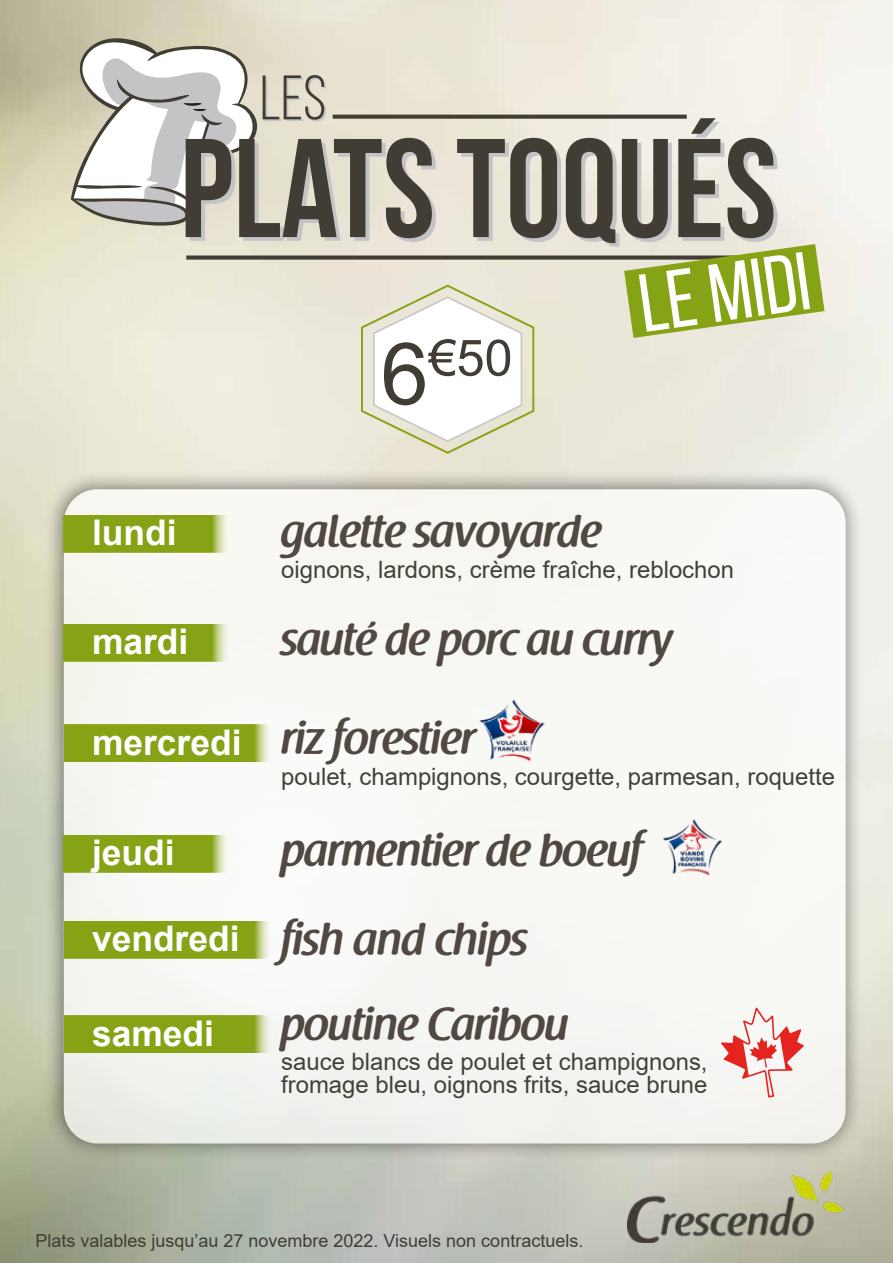
<style>
.page{position:relative;width:893px;height:1263px;background:#fff}
.page>*{position:absolute;margin:0;border:0;box-sizing:border-box;transform-origin:0 0}
.t1{font:50.25px "Arial";color:#413d34}
.t2{font:600 45.6px "Raspoutine";letter-spacing:-.01em;color:#504841;scale:.95 1}
.t3{font:700 35.4px "Arial";color:#fff}
.t4{font:23.85px/23.1px "Arial";color:#434137}
.t5{font:18px "Arial";color:#413d34}
.s1{font-size:86.25px}
.s2{font-family:"Arial";font-weight:700;font-size:35.4px;color:#fff}
</style>
<div class="page">
<img style="left:0;top:0;width:893px;height:1263px">
<img style="left:628px;top:1171px;width:216px;height:71px">
<div style="left:43px;top:469px;width:820px;height:692px;background:#000;opacity:.75"></div>
<div style="left:64px;top:489px;width:782px;height:654px;background:#f8f8f4;border-radius:34px"></div>
<svg style="left:190px;top:122px;width:588px;height:125px;background:#e7e3d8"></svg>
<svg style="left:186px;top:118px;width:587px;height:125px;background:#a6a298"></svg>
<svg style="left:69px;top:34px;width:257px;height:197px"></svg>
<svg style="left:333px;top:115px;width:354px;height:4px"></svg>
<div style="left:186px;top:255px;width:591px;height:5px;background:#413d34"></div>
<svg style="left:624px;top:244px;width:200px;height:94px"></svg>
<div style="left:64px;top:624px;width:166px;height:37px;background:#86a315"></div>
<div style="left:64px;top:921px;width:208px;height:37px;background:#86a315"></div>
<div style="left:64px;top:515px;width:166px;height:37px;background:#86a315"></div>
<svg style="left:360px;top:283px;width:175px;height:172px"></svg>
<div style="left:64px;top:835px;width:166px;height:37px;background:#86a315"></div>
<img style="left:663px;top:819px;width:58px;height:57px">
<div style="left:64px;top:725px;width:208px;height:37px;background:#86a315"></div>
<img style="left:479px;top:699px;width:66px;height:63px">
<div style="left:64px;top:1016px;width:208px;height:37px;background:#86a315"></div>
<svg style="left:721px;top:1007px;width:83px;height:91px"></svg>
<h1 class="t1" style="left:381px;top:323px;width:133px"><span class="s1">6</span>€50</h1>
<h3 class="t3" style="left:92px;top:508px;width:86px">lundi</h3>
<h2 class="t2" style="left:281px;top:506px;width:338px">galette savoyarde</h2>
<p class="t4" style="left:281px;top:557px;width:454px">oignons, lardons, crème fraîche, reblochon</p>
<h3 class="t3" style="left:92px;top:617px;width:98px">mardi</h3>
<h2 class="t2" style="left:281px;top:614px;width:413px">sauté de porc au curry</h2>
<h2 class="t2" style="left:92px;top:713px;width:405px"><span class="s2">mercredi</span> riz forestier</h2>
<p class="t4" style="left:281px;top:764px;width:555px">poulet, champignons, courgette, parmesan, roquette</p>
<h3 class="t3" style="left:92px;top:827px;width:84px">jeudi</h3>
<h2 class="t2" style="left:281px;top:825px;width:381px">parmentier de boeuf</h2>
<h2 class="t2" style="left:92px;top:913px;width:460px"><span class="s2">vendredi</span> fish and chips</h2>
<h3 class="t3" style="left:92px;top:1008px;width:123px">samedi</h3>
<h2 class="t2" style="left:281px;top:998px;width:304px">poutine Caribou</h2>
<p class="t4" style="left:281px;top:1050px;width:428px">sauce blancs de poulet et champignons, fromage bleu, oignons frits, sauce brune</p>
<p class="t5" style="left:35px;top:1228px;width:549px">Plats valables jusqu’au 27 novembre 2022. Visuels non contractuels.</p>
</div>
